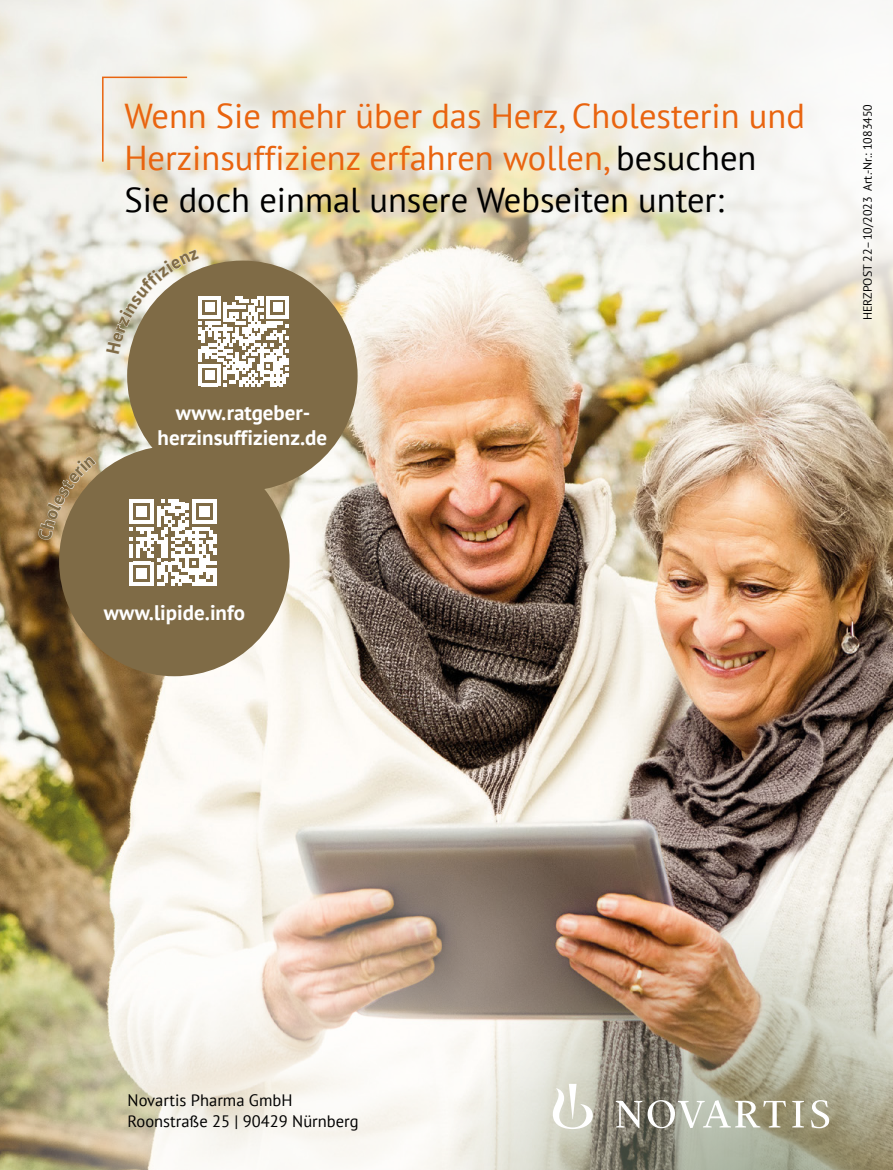
<style>
.page{position:relative;width:893px;height:1170px;background:#fff}
.page>*{position:absolute;margin:0;border:0;box-sizing:border-box;transform-origin:0 0}
.t1{font:34.5px/42px "PT Sans";color:#e9640f}
.t2{font:700 21px/25.2px "PT Sans";color:#fff;text-align:center}
.t3{font:16.5px/21px "PT Sans";color:#000}
.t4{font:12px "PT Sans";color:#000}
.s1{color:#000}
</style>
<div class="page">
<img style="left:0;top:0;width:893px;height:897px">
<img style="left:0;top:751px;width:663px;height:418px">
<svg style="left:5px;top:0;width:501px;height:375px"></svg>
<img style="left:506px;top:0;width:162px;height:435px">
<svg style="left:668px;top:0;width:225px;height:444px;fill:#f4f3ef"></svg>
<img style="left:438px;top:897px;width:455px;height:272px">
<div style="left:127px;top:260px;width:231px;height:231px;background:#7f6b46;border-radius:50%"></div>
<div style="left:59px;top:445px;width:231px;height:231px;background:#7f6b46;border-radius:50%"></div>
<svg style="left:101px;top:76px;width:88px;height:87px"></svg>
<svg style="left:553px;top:1083px;width:276px;height:45px"></svg>
<svg style="left:130px;top:499px;width:86px;height:86px"></svg>
<svg style="left:38px;top:456px;width:58px;height:84px"></svg>
<svg style="left:106px;top:250px;width:182px;height:136px"></svg>
<p class="t1" style="left:124px;top:94px;width:682px">Wenn Sie mehr über das Herz, Cholesterin und<br>Herzinsuffizienz erfahren wollen, <span class="s1">besuchen<br>Sie doch einmal unsere Webseiten unter:</span></p>
<p class="t2" style="left:158px;top:399px;width:171px">www.ratgeber&shy;herzinsuffizienz.de</p>
<p class="t4" style="left:860px;top:320px;width:217px;rotate:-90deg">HERZPOST 22–10/2023 Art.-Nr.: 1083450</p>
<p class="t2" style="left:104px;top:599px;width:143px">www.lipide.info</p>
<p class="t3" style="left:128px;top:1089px;width:233px">Novartis Pharma GmbH<br>Roonstraße 25 | 90429 Nürnberg</p>
</div>
